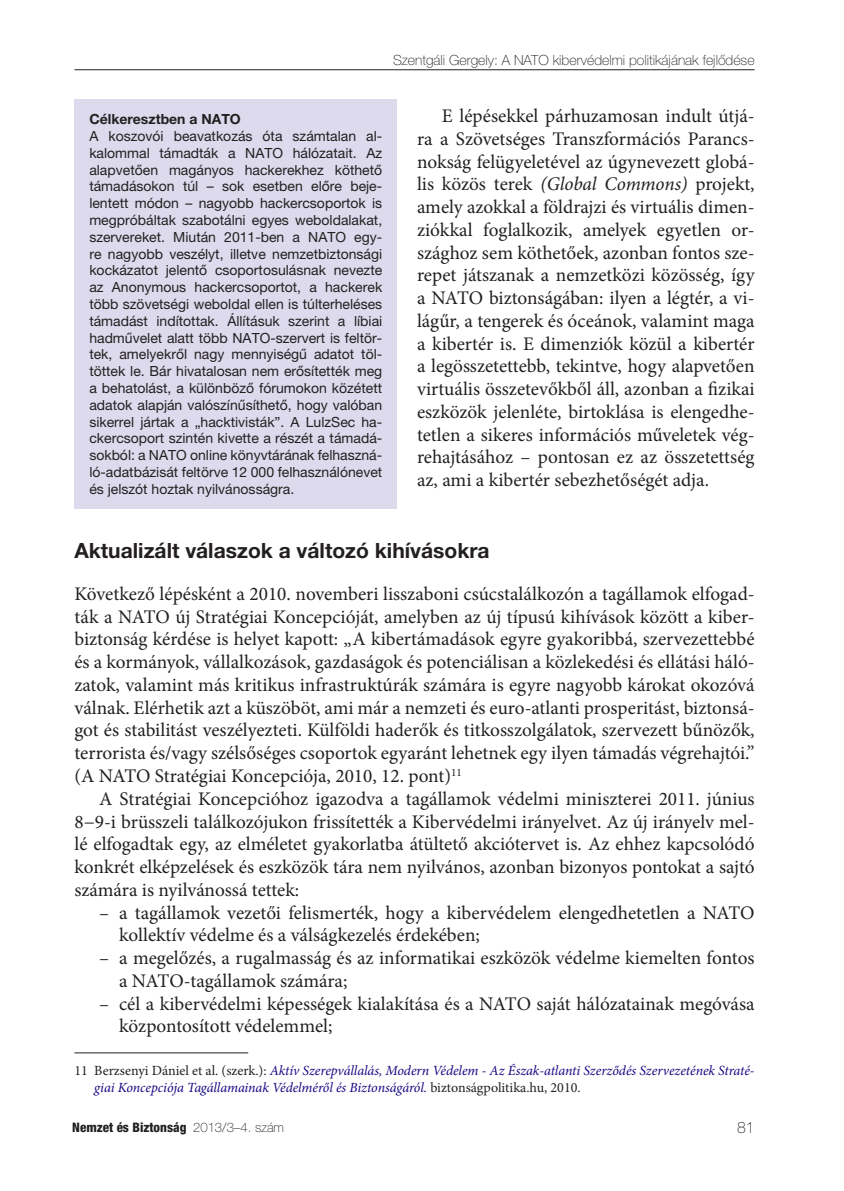
<style>
.page{position:relative;width:844px;height:1191px;background:#fff}
.page>*{position:absolute;margin:0;border:0;box-sizing:border-box;transform-origin:0 0}
.Címsor_1{font:700 21px "Helvetica Neue LT Pro";color:#231f20}
.Szöveg_első_bekezdés{font:19.25px/22.8px "Minion Pro";color:#231f20}
.Szöveg{font:19.25px/22.8px "Minion Pro";color:#231f20;text-align:justify}
.t1{font:100 15.75px "Helvetica Neue LT Pro";color:#231f20}
.keretes{font:14px/16.8px "Helvetica Neue LT Pro";color:#231f20;text-align:justify}
.Lábjegyzet{font:italic 14px/16.8px "Minion Pro";letter-spacing:-.005em;color:#170981}
.t2{font:100 14px "Helvetica Neue LT Pro";color:#231f20}
.keretes-2{font:700 14px "Helvetica Neue LT Pro";color:#231f20}
.t3{font:800 condensed 13.12px "Helvetica Neue LT Pro";color:#231f20}
.s1{font-style:italic}
.s2{font-style:normal;color:#231f20}
.s3{font-weight:100;font-stretch:normal}
</style>
<div class="page">
<hr style="left:74px;top:69px;width:680px;height:1px;background:#231f20">
<hr style="left:74px;top:1052px;width:174px;height:1px;background:#231f20">
<div style="left:74px;top:99px;width:323px;height:410px;background:#dcdaec"></div>
<p class="t2" style="left:393px;top:52px;width:363px">Szentgáli Gergely: A NATO kibervédelmi politikájának fejlődése</p>
<p class="keretes-2" style="left:89px;top:110px;width:153px">Célkeresztben a NATO</p>
<p class="keretes" style="left:89px;top:127px;width:294px">A koszovói beavatkozás óta számtalan al&shy;kalommal támadták a NATO hálózatait. Az alapvetően magányos hackerekhez köthető támadásokon túl – sok esetben előre beje&shy;lentett módon – nagyobb hackercsoportok is megpróbáltak szabotálni egyes weboldalakat, szervereket. Miután 2011-ben a NATO egy&shy;re nagyobb veszélyt, illetve nemzetbiztonsági kockázatot jelentő csoportosulásnak nevezte az Anonymous hackercsoportot, a hackerek több szövetségi weboldal ellen is túlterheléses támadást indítottak. Állításuk szerint a líbiai hadművelet alatt több NATO-szervert is feltör&shy;tek, amelyekről nagy mennyiségű adatot töl&shy;töttek le. Bár hivatalosan nem erősítették meg a behatolást, a különböző fórumokon közétett adatok alapján valószínűsíthető, hogy valóban sikerrel jártak a „hacktivisták”. A LulzSec ha&shy;ckercsoport szintén kivette a részét a támadá&shy;sokból: a NATO online könyvtárának felhaszná&shy;ló-adatbázisát feltörve 12 000 felhasználónevet és jelszót hoztak nyilvánosságra.</p>
<p class="Szöveg" style="left:417px;top:105px;width:339px;text-indent:25px">E lépésekkel párhuzamosan indult útjá&shy;ra a Szövetséges Transzformációs Parancs&shy;nokság felügyeletével az úgynevezett globá&shy;lis közös terek <span class="s1">(Global Commons)</span> projekt, amely azokkal a földrajzi és virtuális dimen&shy;ziókkal foglalkozik, amelyek egyetlen or&shy;szághoz sem köthetőek, azonban fontos sze&shy;repet játszanak a nemzetközi közösség, így a NATO biztonságában: ilyen a légtér, a vi&shy;lágűr, a tengerek és óceánok, valamint maga a kibertér is. E dimenziók közül a kibertér a legösszetettebb, tekintve, hogy alapvetően virtuális összetevőkből áll, azonban a fizikai eszközök jelenléte, birtoklása is elengedhe&shy;tetlen a sikeres információs műveletek vég&shy;rehajtásához – pontosan ez az összetettség az, ami a kibertér sebezhetőségét adja.</p>
<p class="Címsor_1" style="left:74px;top:537px;width:416px">Aktualizált válaszok a változó kihívásokra</p>
<p class="Szöveg_első_bekezdés" style="left:74px;top:582px;width:681px;text-align:justify">Következő lépésként a 2010. novemberi lisszaboni csúcstalálkozón a tagállamok elfogad&shy;ták a NATO új Stratégiai Koncepcióját, amelyben az új típusú kihívások között a kiber&shy;biztonság kérdése is helyet kapott: „A kibertámadások egyre gyakoribbá, szervezettebbé és a kormányok, vállalkozások, gazdaságok és potenciálisan a közlekedési és ellátási háló&shy;zatok, valamint más kritikus infrastruktúrák számára is egyre nagyobb károkat okozóvá válnak. Elérhetik azt a küszöböt, ami már a nemzeti és euro-atlanti prosperitást, biztonsá&shy;got és stabilitást veszélyezteti. Külföldi haderők és titkosszolgálatok, szervezett bűnözők, terrorista és/vagy szélsőséges csoportok egyaránt lehetnek egy ilyen támadás végrehajtói.” (A NATO Stratégiai Koncepciója, 2010, 12. pont)<sup>11</sup></p>
<p class="Szöveg" style="left:74px;top:787px;width:681px;text-indent:25px">A Stratégiai Koncepcióhoz igazodva a tagállamok védelmi miniszterei 2011. június 8−9-i brüsszeli találkozójukon frissítették a Kibervédelmi irányelvet. Az új irányelv mel&shy;lé elfogadtak egy, az elméletet gyakorlatba átültető akciótervet is. Az ehhez kapcsolódó konkrét elképzelések és eszközök tára nem nyilvános, azonban bizonyos pontokat a sajtó számára is nyilvánossá tettek:</p>
<p class="Szöveg_első_bekezdés" style="left:119px;top:901px;width:636px;text-indent:-20px">– a tagállamok vezetői felismerték, hogy a kibervédelem elengedhetetlen a NATO kollektív védelme és a válságkezelés érdekében;</p>
<p class="Szöveg_első_bekezdés" style="left:119px;top:946px;width:636px;text-indent:-20px">– a megelőzés, a rugalmasság és az informatikai eszközök védelme kiemelten fontos a NATO-tagállamok számára;</p>
<p class="Szöveg_első_bekezdés" style="left:119px;top:992px;width:637px;text-indent:-20px">– cél a kibervédelmi képességek kialakítása és a NATO saját hálózatainak megóvása központosított védelemmel;</p>
<p class="Lábjegyzet" style="left:94px;top:1062px;width:661px;text-indent:-20px"><span class="s2">11 Berzsenyi Dániel et al. (szerk.):</span> Aktív Szerepvállalás, Modern Védelem - Az Észak-atlanti Szerződés Szervezetének Straté&shy;giai Koncepciója Tagállamainak Védelméről és Biztonságáról. <span class="s2">biztonságpolitika.hu, 2010.</span></p>
<p class="t3" style="left:72px;top:1119px;width:213px">Nemzet és Biztonság <span class="s3">2013/3–4. szám</span></p>
<p class="t1" style="left:737px;top:1118px;width:19px">81</p>
</div>
